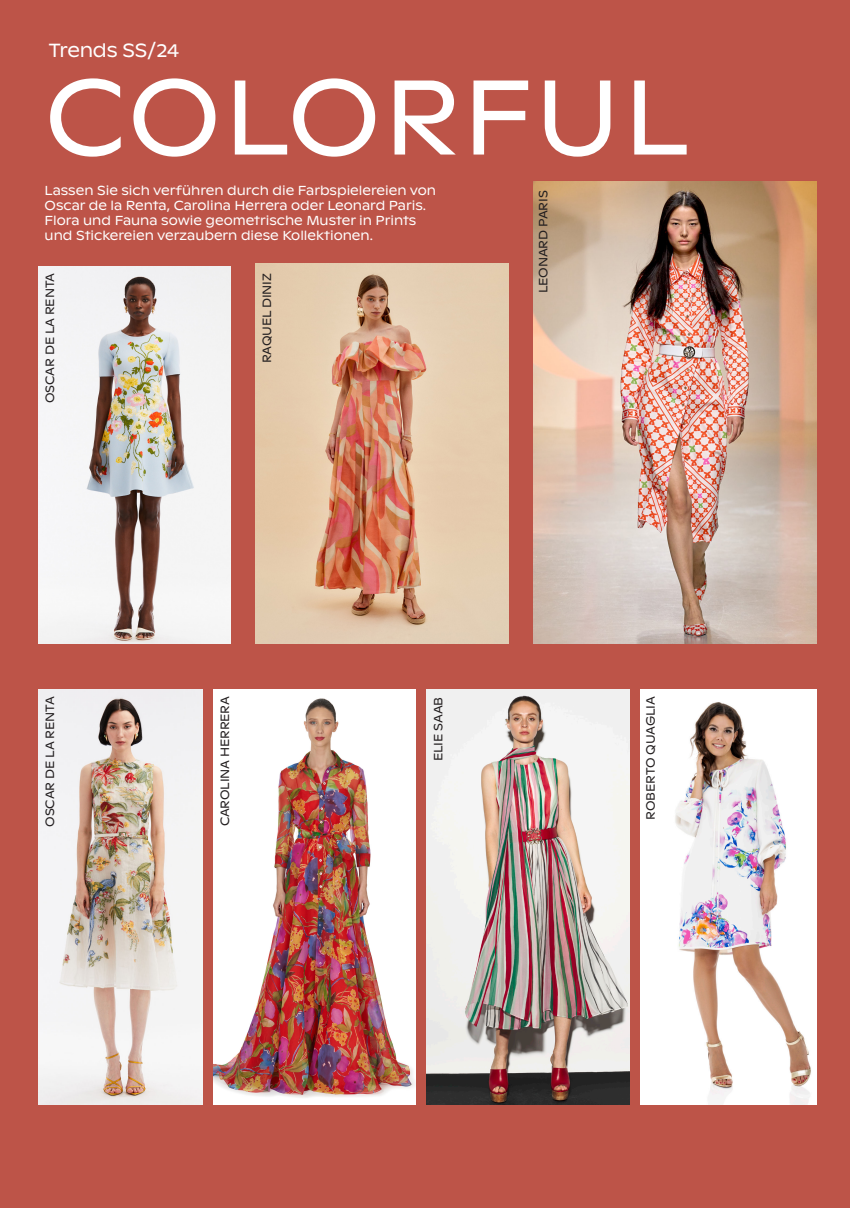
<style>
.page{position:relative;width:859px;height:1208px;background:#fff}
.page>*{position:absolute;margin:0;border:0;box-sizing:border-box;transform-origin:0 0}
.t1{font:105.7px "ABC Ginto Nord";letter-spacing:.025em;color:#fff}
.t2{font:19px "ABC Ginto Nord";letter-spacing:-.01em;color:#fff}
.t3{font:13px/15.1px "ABC Ginto Nord";color:#fff}
.t4{font:12px "ABC Ginto Nord";letter-spacing:-.01em;color:#231f20}
</style>
<div class="page">
<div style="left:0;top:0;width:850px;height:1208px;background:#bd5448"></div>
<img style="left:533px;top:182px;width:284px;height:462px">
<img style="left:39px;top:690px;width:164px;height:414px">
<img style="left:640px;top:690px;width:177px;height:414px">
<img style="left:427px;top:690px;width:202px;height:414px">
<img style="left:214px;top:690px;width:202px;height:414px">
<img style="left:256px;top:264px;width:252px;height:379px">
<img style="left:39px;top:266px;width:191px;height:377px">
<p class="t2" style="left:49px;top:39px;width:132px">Trends SS/24</p>
<p class="t1" style="left:45px;top:53px;width:645px">COLORFUL</p>
<p class="t3" style="left:45px;top:183px;width:393px">Lassen Sie sich verführen durch die Farbspielereien von Oscar de la Renta, Carolina Herrera oder Leonard Paris.<br>Flora und Fauna sowie geometrische Muster in Prints und Stickereien verzaubern diese Kollektionen.</p>
<p class="t4" style="left:43px;top:403px;width:132px;rotate:-90deg">OSCAR DE LA RENTA</p>
<p class="t4" style="left:260px;top:363px;width:92px;rotate:-90deg">RAQUEL DINIZ</p>
<p class="t4" style="left:536px;top:293px;width:104px;rotate:-90deg">LEONARD PARIS</p>
<p class="t4" style="left:43px;top:826px;width:132px;rotate:-90deg">OSCAR DE LA RENTA</p>
<p class="t4" style="left:218px;top:826px;width:132px;rotate:-90deg">CAROLINA HERRERA</p>
<p class="t4" style="left:431px;top:761px;width:66px;rotate:-90deg">ELIE SAAB</p>
<p class="t4" style="left:643px;top:819px;width:124px;rotate:-90deg">ROBERTO QUAGLIA</p>
</div>
